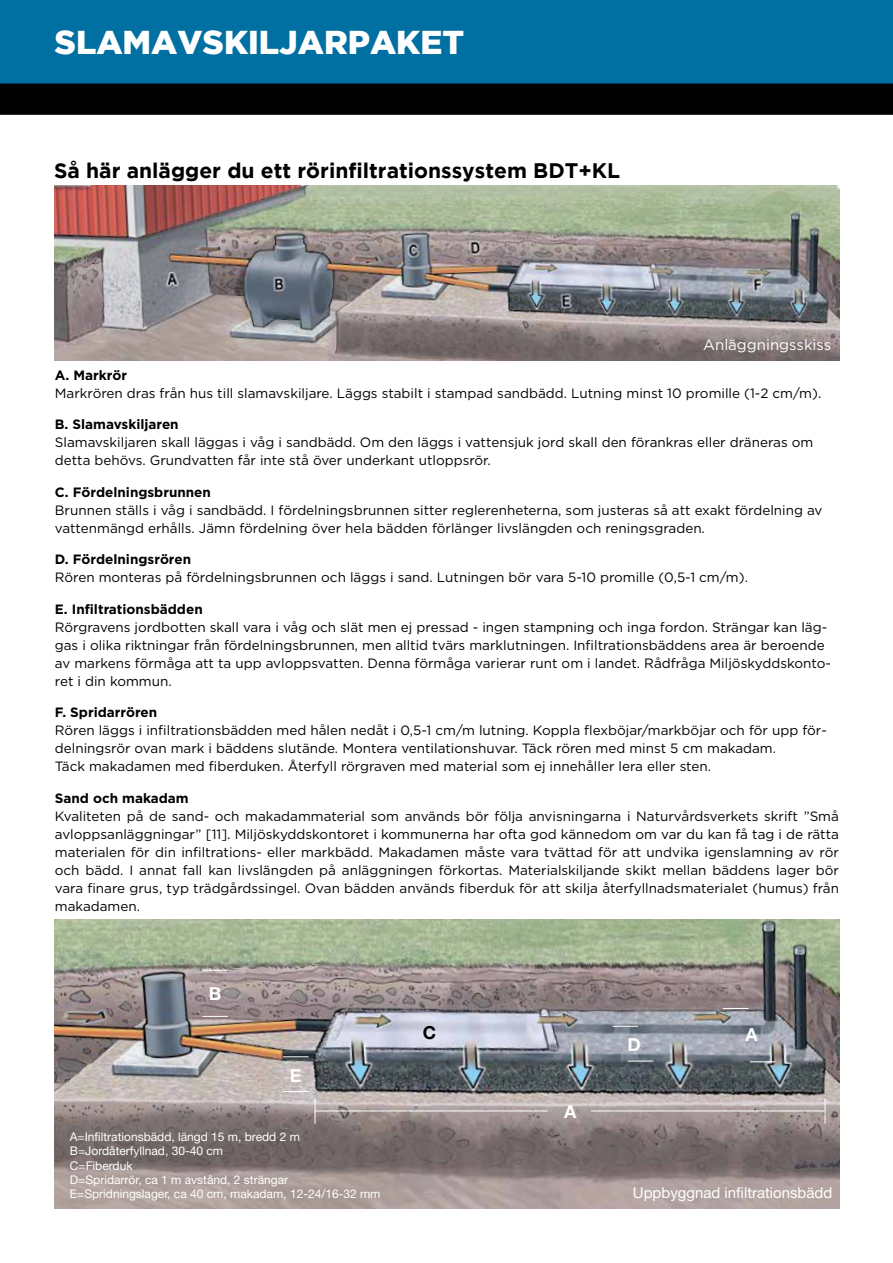
<style>
.page{position:relative;width:893px;height:1263px;background:#fff}
.page>*{position:absolute;margin:0;border:0;box-sizing:border-box;transform-origin:0 0}
.t1{font:900 33px "Gotham";color:#fff}
.t2{font:700 21px "Gotham";color:#000}
.t3{font:700 18px "Helvetica Neue";color:#fff}
.t4{font:700 18px "Helvetica Neue";color:#000}
.t5{font:15px "Helvetica Neue";color:#fff}
.t6{font:15px "Gotham";color:#fff}
.t7{font:13.5px/18px "Gotham";color:#000}
.t8{font:700 13.5px "Gotham";color:#000}
.t9{font:12px/14.4px "Helvetica Neue";color:#fff}
</style>
<div class="page">
<div style="left:0;top:85px;width:893px;height:30px;background:#000"></div>
<div style="left:0;top:0;width:893px;height:85px;background:#006fa2"></div>
<img style="left:54px;top:186px;width:786px;height:174px">
<img style="left:54px;top:919px;width:786px;height:290px">
<svg style="left:315px;top:1098px;width:1px;height:26px"></svg>
<hr style="left:315px;top:1110px;width:233px;height:1px;background:#fff">
<hr style="left:591px;top:1110px;width:233px;height:1px;background:#fff">
<svg style="left:202px;top:1016px;width:26px;height:1px"></svg>
<svg style="left:202px;top:970px;width:26px;height:1px"></svg>
<svg style="left:283px;top:1056px;width:26px;height:1px"></svg>
<svg style="left:283px;top:1091px;width:26px;height:1px"></svg>
<svg style="left:612px;top:1026px;width:26px;height:1px"></svg>
<svg style="left:628px;top:1061px;width:25px;height:1px"></svg>
<svg style="left:723px;top:1008px;width:25px;height:1px"></svg>
<svg style="left:750px;top:1061px;width:25px;height:1px"></svg>
<svg style="left:824px;top:1098px;width:2px;height:26px"></svg>
<h1 class="t1" style="left:54px;top:23px;width:411px">SLAMAVSKILJARPAKET</h1>
<h2 class="t2" style="left:54px;top:158px;width:568px">Så här anlägger du ett rörinfiltrationssystem BDT+KL</h2>
<p class="t6" style="left:703px;top:335px;width:130px">Anläggningsskiss</p>
<p class="t8" style="left:55px;top:367px;width:74px">A. Markrör</p>
<p class="t7" style="left:55px;top:384px;width:768px">Markrören dras från hus till slamavskiljare. Läggs stabilt i stampad sandbädd. Lutning minst 10 promille (1-2 cm/m).</p>
<p class="t8" style="left:55px;top:417px;width:125px">B. Slamavskiljaren</p>
<p class="t7" style="left:55px;top:433px;width:760px">Slamavskiljaren skall läggas i våg i sandbädd. Om den läggs i vattensjuk jord skall den förankras eller dräneras om detta behövs. Grundvatten får inte stå över underkant utloppsrör.</p>
<p class="t8" style="left:55px;top:484px;width:158px">C. Fördelningsbrunnen</p>
<p class="t7" style="left:55px;top:501px;width:769px">Brunnen ställs i våg i sandbädd. I fördelningsbrunnen sitter reglerenheterna, som justeras så att exakt fördelning av vattenmängd erhålls. Jämn fördelning över hela bädden förlänger livslängden och reningsgraden.</p>
<p class="t8" style="left:55px;top:552px;width:138px">D. Fördelningsrören</p>
<p class="t7" style="left:55px;top:568px;width:695px">Rören monteras på fördelningsbrunnen och läggs i sand. Lutningen bör vara 5-10 promille (0,5-1 cm/m).</p>
<p class="t8" style="left:55px;top:601px;width:149px">E. Infiltrationsbädden</p>
<p class="t7" style="left:55px;top:618px;width:778px">Rörgravens jordbotten skall vara i våg och slät men ej pressad - ingen stampning och inga fordon. Strängar kan läg&shy;gas i olika riktningar från fördelningsbrunnen, men alltid tvärs marklutningen. Infiltrationsbäddens area är beroende av markens förmåga att ta upp avloppsvatten. Denna förmåga varierar runt om i landet. Rådfråga Miljöskyddskonto&shy;ret i din kommun.</p>
<p class="t8" style="left:55px;top:705px;width:104px">F. Spridarrören</p>
<p class="t7" style="left:55px;top:721px;width:773px">Rören läggs i infiltrationsbädden med hålen nedåt i 0,5-1 cm/m lutning. Koppla flexböjar/markböjar och för upp för&shy;delningsrör ovan mark i bäddens slutände. Montera ventilationshuvar. Täck rören med minst 5 cm makadam.<br>Täck makadamen med fiberduken. Återfyll rörgraven med material som ej innehåller lera eller sten.</p>
<p class="t8" style="left:55px;top:790px;width:135px">Sand och makadam</p>
<p class="t7" style="left:55px;top:807px;width:786px;text-align:justify">Kvaliteten på de sand- och makadammaterial som används bör följa anvisningarna i Naturvårdsverkets skrift ”Små avloppsanläggningar” [11]. Miljöskyddskontoret i kommunerna har ofta god kännedom om var du kan få tag i de rätta materialen för din infiltrations- eller markbädd. Makadamen måste vara tvättad för att undvika igenslamning av rör och bädd. I annat fall kan livslängden på anläggningen förkortas. Materialskiljande skikt mellan bäddens lager bör vara finare grus, typ trädgårdssingel. Ovan bädden används fiberduk för att skilja återfyllnadsmaterialet (humus) från makadamen.</p>
<h3 class="t3" style="left:209px;top:983px;width:14px">B</h3>
<h3 class="t3" style="left:290px;top:1064px;width:13px">E</h3>
<p class="t9" style="left:70px;top:1129px;width:312px">A=Infiltrationsbädd, längd 15 m, bredd 2 m B=Jordåterfyllnad, 30-40 cm<br>C=Fiberduk<br>D=Spridarrör, ca 1 m avstånd, 2 strängar E=Spridningslager, ca 40 cm, makadam, 12-24/16-32 mm</p>
<h3 class="t4" style="left:423px;top:1021px;width:15px">C</h3>
<h3 class="t3" style="left:564px;top:1100px;width:14px">A</h3>
<h3 class="t3" style="left:628px;top:1033px;width:15px">D</h3>
<h3 class="t3" style="left:745px;top:1023px;width:14px">A</h3>
<p class="t5" style="left:633px;top:1184px;width:201px">Uppbyggnad infiltrationsbädd</p>
</div>
